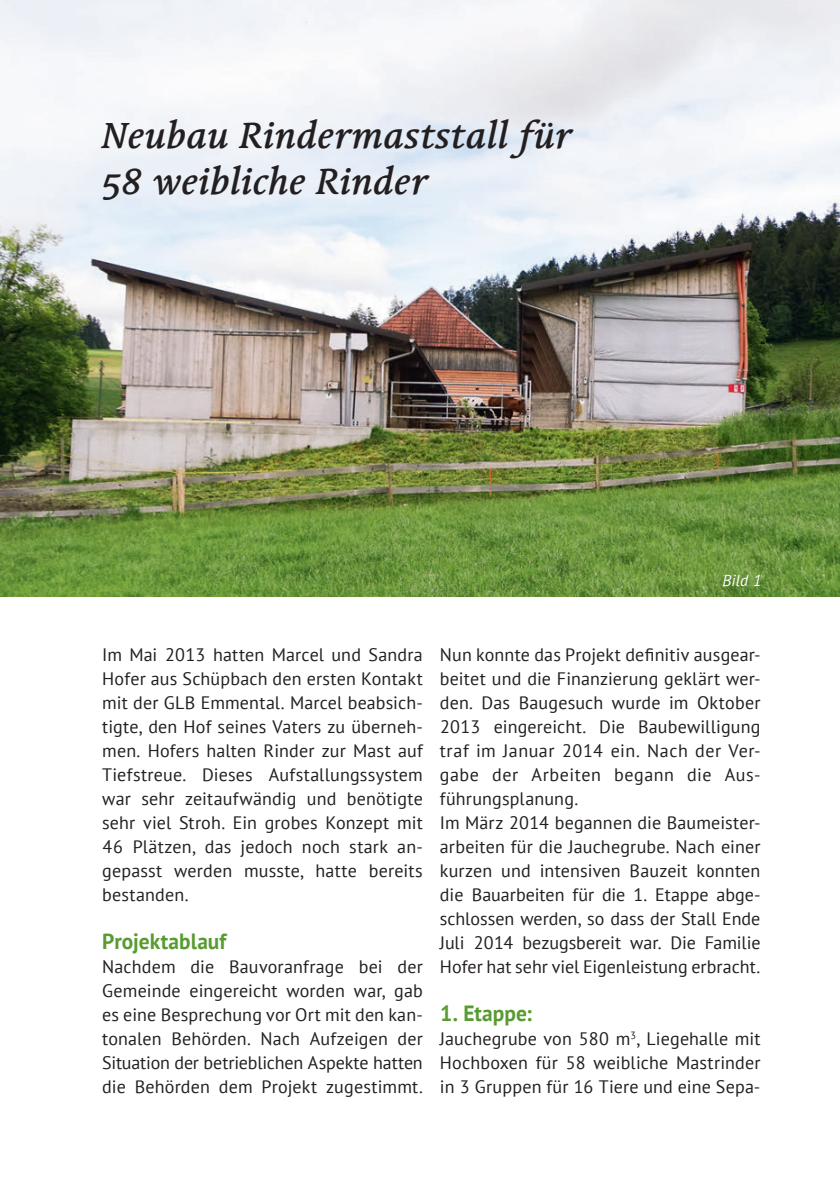
<style>
.page{position:relative;width:840px;height:1191px;background:#fff}
.page>*{position:absolute;margin:0;border:0;box-sizing:border-box;transform-origin:0 0}
.Ueberschrift_Artikel{font:italic 500 36px/46px "Linotype Syntax Serif Os F";letter-spacing:.005em;color:#231f20}
.Überschrift_grundtex{font:700 22px "PT Sans";color:#589b31}
.Grundtext{font:18px/24px "PT Sans";letter-spacing:.01em;color:#231f20;text-align:justify}
.bildlegende{font:italic 16px "PT Sans";color:#fff}
</style>
<div class="page">
<img style="left:0;top:0;width:839px;height:597px">
<p class="Ueberschrift_Artikel" style="left:102px;top:113px;width:471px">Neubau Rindermaststall für<br>58 weibliche Rinder</p>
<p class="bildlegende" style="left:722px;top:570px;width:41px">Bild 1</p>
<p class="Grundtext" style="left:102px;top:642px;width:322px;text-align:left">Im Mai 2013 hatten Marcel und Sandra Hofer aus Schüpbach den ersten Kontakt mit der GLB Emmental. Marcel beabsich&shy;tigte, den Hof seines Vaters zu überneh&shy;men. Hofers halten Rinder zur Mast auf Tiefstreue. Dieses Aufstallungssystem war sehr zeitaufwändig und benötigte sehr viel Stroh. Ein grobes Konzept mit 46 Plätzen, das jedoch noch stark an-- gepasst werden musste, hatte bereits bestanden.</p>
<p class="Überschrift_grundtex" style="left:102px;top:926px;width:126px">Projektablauf</p>
<p class="Grundtext" style="left:102px;top:954px;width:322px">Nachdem die Bauvoranfrage bei der Gemeinde eingereicht worden war, gab es eine Besprechung vor Ort mit den kan&shy;tonalen Behörden. Nach Aufzeigen der Situation der betrieblichen Aspekte hatten die Behörden dem Projekt zugestimmt.</p>
<p class="Grundtext" style="left:439px;top:642px;width:322px">Nun konnte das Projekt definitiv ausgear&shy;beitet und die Finanzierung geklärt wer&shy;den. Das Baugesuch wurde im Oktober 2013 eingereicht. Die Baubewilligung traf im Januar 2014 ein. Nach der Ver&shy;gabe der Arbeiten begann die Aus&shy;führungsplanung.</p>
<p class="Grundtext" style="left:439px;top:810px;width:322px">Im März 2014 begannen die Baumeister&shy;arbeiten für die Jauchegrube. Nach einer kurzen und intensiven Bauzeit konnten die Bauarbeiten für die 1. Etappe abge&shy;schlossen werden, so dass der Stall Ende Juli 2014 bezugsbereit war. Die Familie Hofer hat sehr viel Eigenleistung erbracht.</p>
<p class="Überschrift_grundtex" style="left:439px;top:998px;width:94px">1. Etappe:</p>
<p class="Grundtext" style="left:439px;top:1026px;width:322px">Jauchegrube von 580 m<sup>3</sup>, Liegehalle mit Hochboxen für 58 weibliche Mastrinder in 3 Gruppen für 16 Tiere und eine Sepa-</p>
</div>
